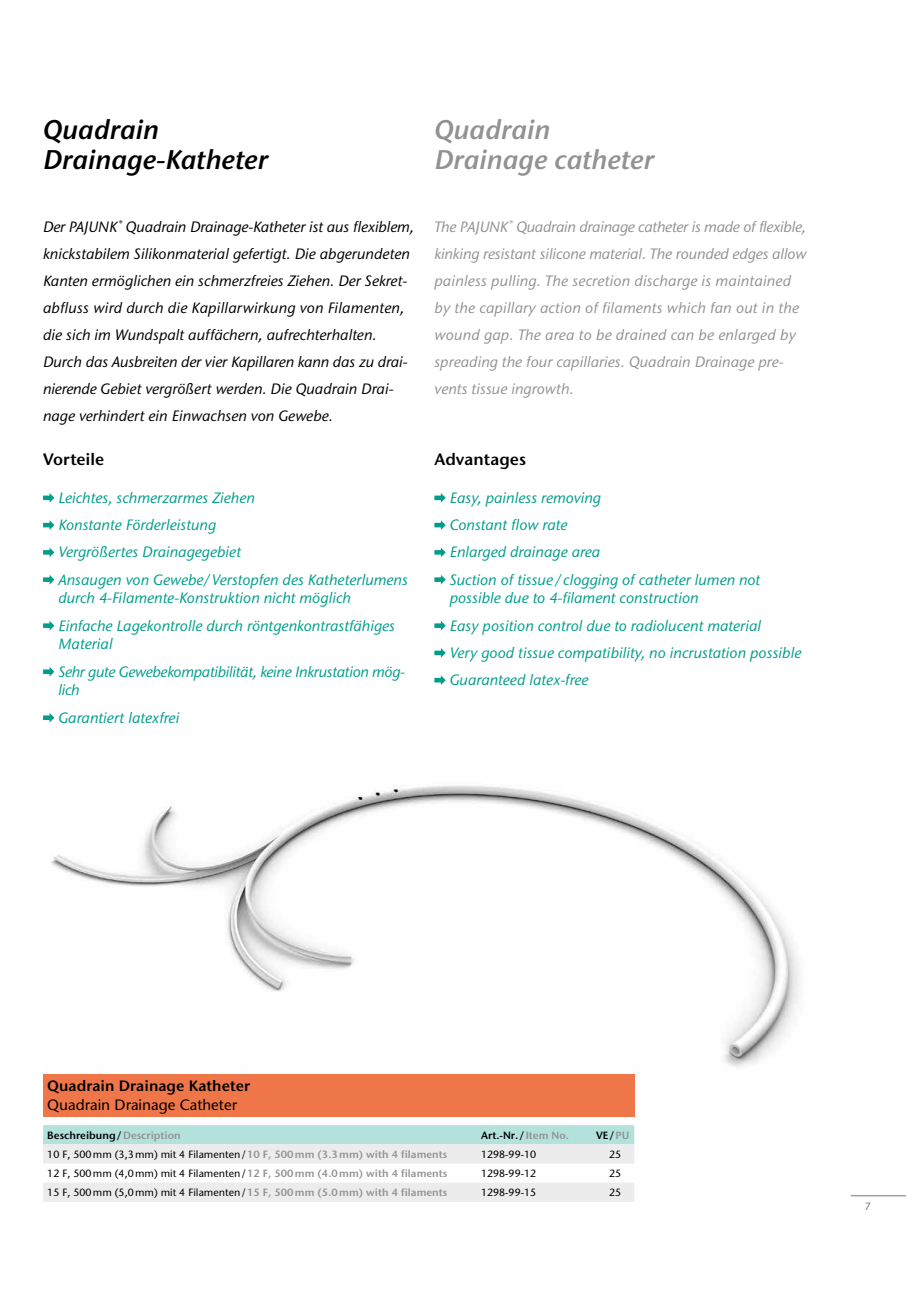
<style>
.page{position:relative;width:906px;height:1289px;background:#fff}
.page>*{position:absolute;margin:0;border:0;box-sizing:border-box;transform-origin:0 0}
.t1{font:italic 600 27px "Stone Sans ITC Pro";color:#000}
.t2{font:italic 600 27px "Stone Sans ITC Pro";color:#919292}
.Subhead_11_12_5{font:600 16.5px "Stone Sans ITC Pro";color:#000}
.Subline_kursiv_grau{font:italic 500 15px/18.8px "Stone Sans ITC Std";color:#009d8b}
.t3{font:italic 500 15px/27px "Stone Sans ITC Std";color:#000}
.Text2{font:italic 500 15px/27px "Stone Sans ITC Std";color:#919292}
.Subline_kursiv_grau-2{font:italic 500 15px/18.8px "Stone Sans ITC Std";letter-spacing:-.02em;color:#009d8b}
.t4{font:600 15px "Stone Sans ITC Pro";color:#000}
.t5{font:500 15px "Stone Sans ITC Std";color:#000}
.t6{font:500 10.5px "Stone Sans ITC Std";color:#000}
.t7{font:600 10.5px "Stone Sans ITC Pro";color:#000}
.t8{font:500 10.5px "Stone Sans ITC Std";color:#787978}
.s1{color:#919292}
.s2{font-family:"Stone Sans ITC Pro";font-weight:600;color:#919292}
</style>
<div class="page">
<img style="left:47px;top:717px;width:752px;height:428px">
<div style="left:43px;top:1074px;width:591px;height:42px;background:#ef7649"></div>
<svg style="left:43px;top:1125px;width:591px;height:76px"></svg>
<div style="left:43px;top:1144px;width:434px;height:19px;background:#ececed"></div>
<div style="left:477px;top:1144px;width:115px;height:19px;background:#ececed"></div>
<svg style="left:434px;top:493px;width:12px;height:9px"></svg>
<svg style="left:434px;top:520px;width:12px;height:10px"></svg>
<svg style="left:434px;top:547px;width:12px;height:10px"></svg>
<svg style="left:434px;top:575px;width:12px;height:9px"></svg>
<svg style="left:434px;top:621px;width:12px;height:9px"></svg>
<svg style="left:434px;top:648px;width:12px;height:9px"></svg>
<svg style="left:434px;top:675px;width:12px;height:10px"></svg>
<svg style="left:43px;top:493px;width:11px;height:9px"></svg>
<svg style="left:43px;top:520px;width:11px;height:10px"></svg>
<svg style="left:43px;top:547px;width:11px;height:10px"></svg>
<svg style="left:43px;top:575px;width:11px;height:9px"></svg>
<svg style="left:43px;top:621px;width:11px;height:9px"></svg>
<svg style="left:43px;top:667px;width:11px;height:9px"></svg>
<svg style="left:43px;top:713px;width:11px;height:9px"></svg>
<hr style="left:850px;top:1195px;width:56px;height:1px;background:#787978">
<p class="t1" style="left:43px;top:113px;width:118px">Quadrain</p>
<p class="t1" style="left:43px;top:143px;width:226px">Drainage-Katheter</p>
<p class="t3" style="left:43px;top:213px;width:372px">Der PAJUNK<sup>®</sup> Quadrain Drainage-Katheter ist aus flexiblem, knickstabilem Silikonmaterial gefertigt. Die abgerundeten Kanten ermöglichen ein schmerzfreies Ziehen. Der Sekret&shy;abfluss wird durch die Kapillarwirkung von Filamenten, die sich im Wundspalt auffächern, aufrechterhalten.<br>Durch das Ausbreiten der vier Kapillaren kann das zu drai&shy;nierende Gebiet vergrößert werden. Die Quadrain Drai&shy;nage verhindert ein Einwachsen von Gewebe.</p>
<p class="Subhead_11_12_5" style="left:43px;top:449px;width:63px">Vorteile</p>
<p class="Subline_kursiv_grau" style="left:58px;top:488px;width:198px">Leichtes, schmerzarmes Ziehen</p>
<p class="Subline_kursiv_grau" style="left:58px;top:515px;width:159px">Konstante Förderleistung</p>
<p class="Subline_kursiv_grau" style="left:58px;top:542px;width:184px">Vergrößertes Drainagegebiet</p>
<p class="Subline_kursiv_grau" style="left:58px;top:570px;width:351px">Ansaugen von Gewebe/Verstopfen des Katheterlumens durch 4-Filamente-Konstruktion nicht möglich</p>
<p class="Subline_kursiv_grau" style="left:58px;top:616px;width:338px">Einfache Lagekontrolle durch röntgenkontrastfähiges<br>Material</p>
<p class="Subline_kursiv_grau-2" style="left:58px;top:662px;width:348px">Sehr gute Gewebekompatibilität, keine Inkrustation mög&shy;lich</p>
<p class="Subline_kursiv_grau" style="left:58px;top:708px;width:122px">Garantiert latexfrei</p>
<p class="t2" style="left:434px;top:113px;width:118px">Quadrain</p>
<p class="t2" style="left:434px;top:143px;width:221px">Drainage catheter</p>
<p class="Text2" style="left:434px;top:213px;width:374px">The PAJUNK<sup>®</sup> Quadrain drainage catheter is made of flexible, kinking resistant silicone material. The rounded edges allow painless pulling. The secretion discharge is maintained by the capillary action of filaments which fan out in the wound gap. The area to be drained can be enlarged by spreading the four capillaries. Quadrain Drainage pre&shy;vents tissue ingrowth.</p>
<p class="Subhead_11_12_5" style="left:434px;top:449px;width:93px">Advantages</p>
<p class="Subline_kursiv_grau" style="left:450px;top:488px;width:153px">Easy, painless removing</p>
<p class="Subline_kursiv_grau" style="left:450px;top:515px;width:119px">Constant flow rate</p>
<p class="Subline_kursiv_grau" style="left:450px;top:542px;width:152px">Enlarged drainage area</p>
<p class="Subline_kursiv_grau" style="left:450px;top:570px;width:312px">Suction of tissue / clogging of catheter lumen not possible due to 4-filament construction</p>
<p class="Subline_kursiv_grau" style="left:450px;top:616px;width:313px">Easy position control due to radiolucent material</p>
<p class="Subline_kursiv_grau" style="left:450px;top:643px;width:353px">Very good tissue compatibility, no incrustation possible</p>
<p class="Subline_kursiv_grau" style="left:450px;top:670px;width:140px">Guaranteed latex-free</p>
<p class="t4" style="left:47px;top:1076px;width:204px">Quadrain Drainage Katheter</p>
<p class="t5" style="left:47px;top:1095px;width:191px">Quadrain Drainage Catheter</p>
<p class="t7" style="left:47px;top:1128px;width:135px">Beschreibung/<span class="s1">Description</span></p>
<p class="t7" style="left:481px;top:1128px;width:89px">Art.-Nr. / <span class="s1">Item No.</span></p>
<p class="t7" style="left:596px;top:1128px;width:35px">VE/<span class="s1">PU</span></p>
<p class="t6" style="left:47px;top:1147px;width:401px">10 F, 500mm (3,3mm) mit 4 Filamenten/<span class="s2">10 F, 500mm (3.3mm) with 4 filaments</span></p>
<p class="t6" style="left:481px;top:1147px;width:56px">1298-99-10</p>
<p class="t6" style="left:609px;top:1147px;width:14px">25</p>
<p class="t6" style="left:47px;top:1166px;width:401px">12 F, 500mm (4,0mm) mit 4 Filamenten/<span class="s2">12 F, 500mm (4.0mm) with 4 filaments</span></p>
<p class="t6" style="left:481px;top:1166px;width:56px">1298-99-12</p>
<p class="t6" style="left:609px;top:1166px;width:14px">25</p>
<p class="t6" style="left:47px;top:1185px;width:401px">15 F, 500mm (5,0mm) mit 4 Filamenten/<span class="s2">15 F, 500mm (5.0mm) with 4 filaments</span></p>
<p class="t6" style="left:481px;top:1185px;width:56px">1298-99-15</p>
<p class="t6" style="left:609px;top:1185px;width:14px">25</p>
<p class="t8" style="left:864px;top:1199px;width:8px">7</p>
</div>
